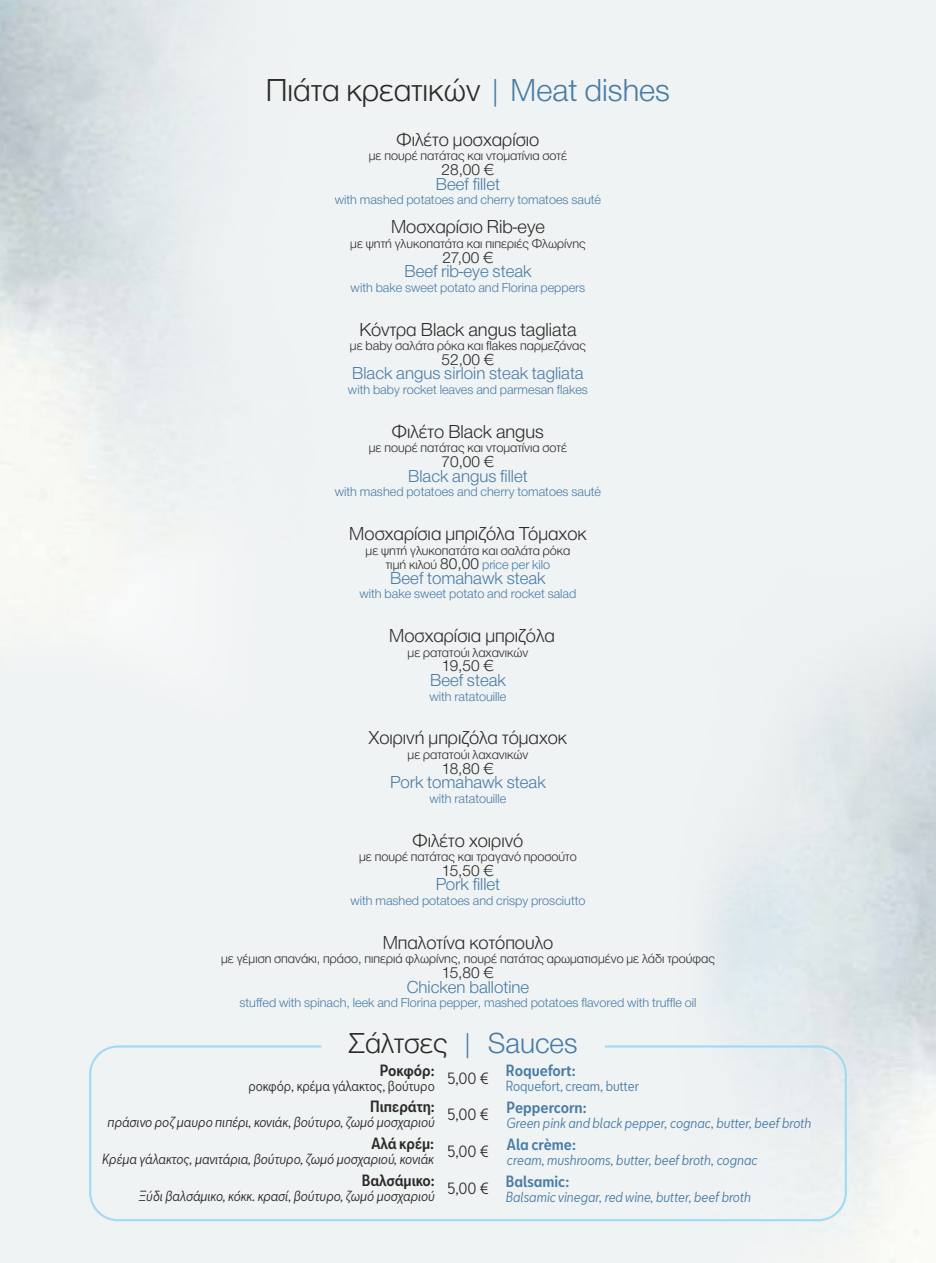
<style>
.page{position:relative;width:936px;height:1263px;background:#fff}
.page>*{position:absolute;margin:0;border:0;box-sizing:border-box;transform-origin:0 0}
.t1{font:300 33px "CF Helvetica";color:#2b2a29}
.t2{font:300 30px "CF Helvetica";color:#2b2a29}
.t3{font:300 19.5px "CF Helvetica";color:#2b2a29}
.t4{font:300 18px "CF Helvetica";color:#487ca6}
.t5{font:300 16.5px "CF Helvetica";color:#2b2a29}
.t6{font:500 condensed 15px "SEATBCN";color:#487ca6}
.t7{font:500 condensed 15px "SEATBCN";color:#2b2a29}
.t8{font:condensed 15px "SEATBCN";color:#2b2a29}
.t9{font:300 13.5px/14.5px "CF Helvetica";color:#2b2a29;text-align:center}
.t10{font:300 13.5px "CF Helvetica";color:#487ca6}
.t11{font:italic condensed 13.5px "SEATBCN";color:#2b2a29}
.t12{font:italic condensed 13.5px "SEATBCN";color:#487ca6}
.t13{font:condensed 13.5px "SEATBCN";color:#2b2a29}
.t14{font:condensed 13.5px "SEATBCN";color:#487ca6}
.s1{color:#487ca6}
.s2{font-size:16.5px}
.s3{color:#497ca6}
</style>
<div class="page">
<div style="left:0;top:0;width:935px;height:1263px;background:#f0f3f4"></div>
<img style="left:0;top:0;width:384px;height:1222px">
<img style="left:573px;top:640px;width:362px;height:623px">
<div style="left:89px;top:1045px;width:757px;height:176px;border:2px solid #a2d9f7;border-radius:28px"></div>
<h1 class="t1" style="left:266px;top:79px;width:406px">Πιάτα κρεατικών <span class="s1">| Meat dishes</span></h1>
<h3 class="t3" style="left:396px;top:133px;width:144px">Φιλέτο µοσχαρίσιο</h3>
<p class="t9" style="left:369px;top:150px;width:200px">µε πουρέ πατάτας και ντοµατίνια σοτέ</p>
<p class="t5" style="left:441px;top:164px;width:54px">28,00 €</p>
<h3 class="t4" style="left:436px;top:178px;width:66px">Beef fillet</h3>
<p class="t10" style="left:335px;top:195px;width:268px">with mashed potatoes and cherry tomatoes sauté</p>
<h3 class="t3" style="left:391px;top:220px;width:155px">Μοσχαρίσιο Rib-eye</h3>
<p class="t9" style="left:350px;top:238px;width:237px">µε ψητή γλυκοπατάτα και πιπεριές Φλωρίνης</p>
<p class="t5" style="left:442px;top:252px;width:53px">27,00 €</p>
<h3 class="t4" style="left:404px;top:265px;width:129px">Beef rib-eye steak</h3>
<p class="t10" style="left:350px;top:283px;width:236px">with bake sweet potato and Florina peppers</p>
<h3 class="t3" style="left:359px;top:323px;width:219px">Κόντρα Black angus tagliata</h3>
<p class="t9" style="left:350px;top:340px;width:238px">µε baby σαλάτα ρόκα και flakes παρµεζάνας</p>
<p class="t5" style="left:441px;top:354px;width:54px">52,00 €</p>
<h3 class="t4" style="left:352px;top:367px;width:233px">Black angus sirloin steak tagliata</h3>
<p class="t10" style="left:348px;top:385px;width:241px">with baby rocket leaves and parmesan flakes</p>
<h3 class="t3" style="left:392px;top:425px;width:153px">Φιλέτο Black angus</h3>
<p class="t9" style="left:369px;top:442px;width:200px">µε πουρέ πατάτας και ντοµατίνια σοτέ</p>
<p class="t5" style="left:441px;top:456px;width:54px">70,00 €</p>
<h3 class="t4" style="left:408px;top:470px;width:121px">Black angus fillet</h3>
<p class="t10" style="left:335px;top:487px;width:268px">with mashed potatoes and cherry tomatoes sauté</p>
<h3 class="t3" style="left:349px;top:527px;width:239px">Μοσχαρίσια µπριζόλα Τόµαχοκ</h3>
<p class="t9" style="left:365px;top:544px;width:206px">µε ψητή γλυκοπατάτα και σαλάτα ρόκα τιµή κιλού <span class="s2">80,00</span> <span class="s3">price per kilo</span></p>
<h3 class="t4" style="left:390px;top:572px;width:157px">Beef tomahawk steak</h3>
<p class="t10" style="left:359px;top:589px;width:218px">with bake sweet potato and rocket salad</p>
<h3 class="t3" style="left:389px;top:629px;width:167px">Μοσχαρίσια µπριζόλα</h3>
<p class="t9" style="left:407px;top:647px;width:122px">µε ρατατούι λαχανικών</p>
<p class="t5" style="left:442px;top:660px;width:54px">19,50 €</p>
<h3 class="t4" style="left:430px;top:674px;width:77px">Beef steak</h3>
<p class="t10" style="left:429px;top:692px;width:78px">with ratatouille</p>
<h3 class="t3" style="left:369px;top:731px;width:200px">Χοιρινή µπριζόλα τόµαχοκ</h3>
<p class="t9" style="left:407px;top:749px;width:122px">µε ρατατούι λαχανικών</p>
<p class="t5" style="left:442px;top:763px;width:54px">18,80 €</p>
<h3 class="t4" style="left:390px;top:776px;width:157px">Pork tomahawk steak</h3>
<p class="t10" style="left:429px;top:794px;width:78px">with ratatouille</p>
<h3 class="t3" style="left:412px;top:833px;width:112px">Φιλέτο χοιρινό</h3>
<p class="t9" style="left:359px;top:851px;width:219px">µε πουρέ πατάτας και τραγανό προσούτο</p>
<p class="t5" style="left:442px;top:865px;width:54px">15,50 €</p>
<h3 class="t4" style="left:436px;top:878px;width:66px">Pork fillet</h3>
<p class="t10" style="left:350px;top:896px;width:236px">with mashed potatoes and crispy prosciutto</p>
<h3 class="t3" style="left:382px;top:936px;width:172px">Μπαλοτίνα κοτόπουλο</h3>
<p class="t9" style="left:221px;top:953px;width:495px">µε γέµιση σπανάκι, πράσο, πιπεριά φλωρίνης, πουρέ πατάτας αρωµατισµένο µε λάδι τρούφας</p>
<p class="t5" style="left:442px;top:967px;width:54px">15,80 €</p>
<h3 class="t4" style="left:406px;top:980px;width:124px">Chicken ballotine</h3>
<p class="t10" style="left:239px;top:998px;width:458px">stuffed with spinach, leek and Florina pepper, mashed potatoes flavored with truffle oil</p>
<h2 class="t2" style="left:349px;top:1033px;width:230px">Σάλτσες <span class="s1">| Sauces</span></h2>
<p class="t7" style="left:380px;top:1064px;width:56px">Ροκφόρ:</p>
<p class="t13" style="left:248px;top:1080px;width:188px">ροκφόρ, κρέμα γάλακτος, βούτυρο</p>
<p class="t6" style="left:506px;top:1065px;width:71px">Roquefort:</p>
<p class="t14" style="left:506px;top:1081px;width:134px">Roquefort, cream, butter</p>
<p class="t8" style="left:447px;top:1072px;width:43px">5,00 €</p>
<p class="t8" style="left:447px;top:1109px;width:43px">5,00 €</p>
<p class="t8" style="left:447px;top:1146px;width:43px">5,00 €</p>
<p class="t8" style="left:447px;top:1183px;width:43px">5,00 €</p>
<p class="t7" style="left:370px;top:1101px;width:66px">Πιπεράτη:</p>
<p class="t11" style="left:108px;top:1117px;width:329px">πράσινο ροζ μαυρο πιπέρι, κονιάκ, βούτυρο, ζωμό μοσχαριού</p>
<p class="t6" style="left:506px;top:1101px;width:82px">Peppercorn:</p>
<p class="t12" style="left:506px;top:1118px;width:306px">Green pink and black pepper, cognac, butter, beef broth</p>
<p class="t7" style="left:371px;top:1138px;width:64px">Αλά κρέμ:</p>
<p class="t11" style="left:102px;top:1154px;width:333px">Κρέμα γάλακτος, μανιτάρια, βούτυρο, ζωμό μοσχαριού, κονιάκ</p>
<p class="t6" style="left:507px;top:1138px;width:71px">Ala crème:</p>
<p class="t12" style="left:507px;top:1154px;width:252px">cream, mushrooms, butter, beef broth, cognac</p>
<p class="t7" style="left:362px;top:1174px;width:74px">Βαλσάμικο:</p>
<p class="t11" style="left:139px;top:1191px;width:297px">Ξύδι βαλσάμικο, κόκκ. κρασί, βούτυρο, ζωμό μοσχαριού</p>
<p class="t6" style="left:506px;top:1175px;width:65px">Balsamic:</p>
<p class="t12" style="left:506px;top:1191px;width:246px">Balsamic vinegar, red wine, butter, beef broth</p>
</div>
